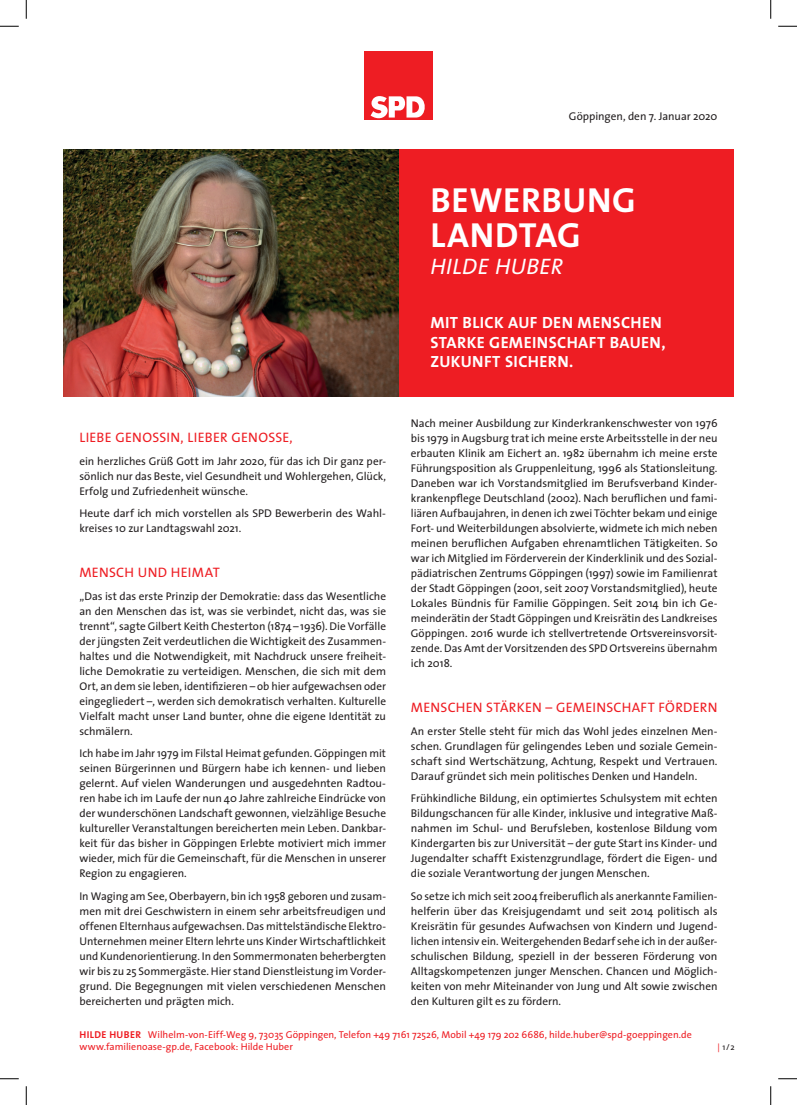
<style>
.page{position:relative;width:797px;height:1105px;background:#fff}
.page>*{position:absolute;margin:0;border:0;box-sizing:border-box;transform-origin:0 0}
.t1{font:35px/35px "The Sans Bold Caps";letter-spacing:.02em;color:#fff}
.t2{font:italic 22.5px "The Sans";letter-spacing:.02em;color:#fff}
.t3{font:700 16.25px/19.5px "The Sans";letter-spacing:.025em;color:#fff}
.t4{font:13.75px "The Sans";letter-spacing:.02em;color:#ee1d23}
.t5{font:11.25px/15px "The Sans";color:#231f20;text-align:justify}
.t6{font:10px/12px "The Sans";letter-spacing:.005em;color:#ee1d23}
.t7{font:8.75px "The Sans";color:#231f20}
.s1{font-weight:700}
.s2{color:#ee1d23}
</style>
<div class="page">
<div style="left:398px;top:150px;width:335px;height:247px;background:#ee1d23"></div>
<img style="left:63px;top:150px;width:335px;height:247px">
<div style="left:364px;top:51px;width:69px;height:69px;background:#ee1d23"></div>
<svg style="left:370px;top:96px;width:55px;height:23px"></svg>
<svg style="left:0;top:25px;width:19px;height:2px"></svg>
<svg style="left:778px;top:25px;width:19px;height:2px"></svg>
<svg style="left:0;top:1078px;width:19px;height:1px"></svg>
<svg style="left:778px;top:1078px;width:19px;height:1px"></svg>
<svg style="left:25px;top:0;width:2px;height:19px"></svg>
<svg style="left:25px;top:1086px;width:2px;height:19px"></svg>
<svg style="left:770px;top:0;width:1px;height:19px"></svg>
<svg style="left:770px;top:1086px;width:1px;height:19px"></svg>
<p class="t5" style="left:569px;top:108px;width:150px">Göppingen, den 7. Januar 2020</p>
<h1 class="t1" style="left:430px;top:181px;width:207px">BEWERBUNG<br>LANDTAG</h1>
<h2 class="t2" style="left:430px;top:247px;width:134px">HILDE HUBER</h2>
<p class="t4" style="left:79px;top:426px;width:215px">LIEBE GENOSSIN, LIEBER GENOSSE,</p>
<p class="t5" style="left:79px;top:453px;width:308px">ein herzliches Grüß Gott im Jahr 2020, für das ich Dir ganz per&shy;sönlich nur das Beste, viel Gesundheit und Wohlergehen, Glück, Erfolg und Zufriedenheit wünsche.</p>
<p class="t5" style="left:79px;top:505px;width:308px">Heute darf ich mich vorstellen als SPD Bewerberin des Wahl&shy;kreises 10 zur Landtagswahl 2021.</p>
<p class="t4" style="left:79px;top:561px;width:142px">MENSCH UND HEIMAT</p>
<p class="t5" style="left:79px;top:588px;width:308px">„Das ist das erste Prinzip der Demokratie: dass das Wesentliche an den Menschen das ist, was sie verbindet, nicht das, was sie trennt“, sagte Gilbert Keith Chesterton (1874 – 1936). Die Vorfälle der jüngsten Zeit verdeutlichen die Wichtigkeit des Zusammen&shy;haltes und die Notwendigkeit, mit Nachdruck unsere freiheit&shy;liche Demokratie zu verteidigen. Menschen, die sich mit dem Ort, an dem sie leben, identifizieren – ob hier aufgewachsen oder eingegliedert –, werden sich demokratisch verhalten. Kulturelle Vielfalt macht unser Land bunter, ohne die eigene Identität zu schmälern.</p>
<p class="t5" style="left:79px;top:745px;width:308px">Ich habe im Jahr 1979 im Filstal Heimat gefunden. Göppingen mit seinen Bürgerinnen und Bürgern habe ich kennen- und lieben gelernt. Auf vielen Wanderungen und ausgedehnten Radtou&shy;ren habe ich im Laufe der nun 40 Jahre zahlreiche Eindrücke von der wunderschönen Landschaft gewonnen, vielzählige Besuche kultureller Veranstaltungen bereicherten mein Leben. Dankbar&shy;keit für das bisher in Göppingen Erlebte motiviert mich immer wieder, mich für die Gemeinschaft, für die Menschen in unserer Region zu engagieren.</p>
<p class="t5" style="left:79px;top:888px;width:308px">In Waging am See, Oberbayern, bin ich 1958 geboren und zusam&shy;men mit drei Geschwistern in einem sehr arbeitsfreudigen und offenen Elternhaus aufgewachsen. Das mittelständische Elektro-Unternehmen meiner Eltern lehrte uns Kinder Wirtschaftlichkeit und Kundenorientierung. In den Sommermonaten beherbergten wir bis zu 25 Sommergäste. Hier stand Dienstleistung im Vorder&shy;grund. Die Begegnungen mit vielen verschiedenen Menschen bereicherten und prägten mich.</p>
<h3 class="t3" style="left:430px;top:312px;width:237px">MIT BLICK AUF DEN MENSCHEN<br>STARKE GEMEINSCHAFT BAUEN,<br>ZUKUNFT SICHERN.</h3>
<p class="t5" style="left:411px;top:415px;width:308px">Nach meiner Ausbildung zur Kinderkrankenschwester von 1976 bis 1979 in Augsburg trat ich meine erste Arbeitsstelle in der neu erbauten Klinik am Eichert an. 1982 übernahm ich meine erste Führungsposition als Gruppenleitung, 1996 als Stationsleitung.<br>Daneben war ich Vorstandsmitglied im Berufsverband Kinder&shy;krankenpflege Deutschland (2002). Nach beruflichen und fami&shy;liären Aufbaujahren, in denen ich zwei Töchter bekam und einige Fort- und Weiterbildungen absolvierte, widmete ich mich neben meinen beruflichen Aufgaben ehrenamtlichen Tätigkeiten. So war ich Mitglied im Förderverein der Kinderklinik und des Sozial&shy;pädiatrischen Zentrums Göppingen (1997) sowie im Familienrat der Stadt Göppingen (2001, seit 2007 Vorstandsmitglied), heute Lokales Bündnis für Familie Göppingen. Seit 2014 bin ich Ge&shy;meinderätin der Stadt Göppingen und Kreisrätin des Landkreises Göppingen. 2016 wurde ich stellvertretende Ortsvereinsvorsit&shy;zende. Das Amt der Vorsitzenden des SPD Ortsvereins übernahm ich 2018.</p>
<p class="t4" style="left:411px;top:696px;width:308px">MENSCHEN STÄRKEN – GEMEINSCHAFT FÖRDERN</p>
<p class="t5" style="left:411px;top:723px;width:308px">An erster Stelle steht für mich das Wohl jedes einzelnen Men&shy;schen. Grundlagen für gelingendes Leben und soziale Gemein&shy;schaft sind Wertschätzung, Achtung, Respekt und Vertrauen.<br>Darauf gründet sich mein politisches Denken und Handeln.</p>
<p class="t5" style="left:411px;top:790px;width:308px">Frühkindliche Bildung, ein optimiertes Schulsystem mit echten Bildungschancen für alle Kinder, inklusive und integrative Maß&shy;nahmen im Schul- und Berufsleben, kostenlose Bildung vom Kindergarten bis zur Universität – der gute Start ins Kinder- und Jugendalter schafft Existenzgrundlage, fördert die Eigen- und die soziale Verantwortung der jungen Menschen.</p>
<p class="t5" style="left:411px;top:888px;width:308px">So setze ich mich seit 2004 freiberuflich als anerkannte Familien&shy;helferin über das Kreisjugendamt und seit 2014 politisch als Kreisrätin für gesundes Aufwachsen von Kindern und Jugend&shy;lichen intensiv ein. Weitergehenden Bedarf sehe ich in der außer&shy;schulischen Bildung, speziell in der besseren Förderung von Alltagskompetenzen junger Menschen. Chancen und Möglich&shy;keiten von mehr Miteinander von Jung und Alt sowie zwischen den Kulturen gilt es zu fördern.</p>
<p class="t6" style="left:79px;top:1028px;width:614px"><span class="s1">HILDE HUBER</span> Wilhelm-von-Eiff-Weg 9, 73035 Göppingen, Telefon +49 7161 72526, Mobil +49 179 202 6686, hilde.huber@spd-goeppingen.de www.familienoase-gp.de, Facebook: Hilde Huber</p>
<p class="t7" style="left:717px;top:1039px;width:19px"><span class="s2">|</span> 1/2</p>
</div>
